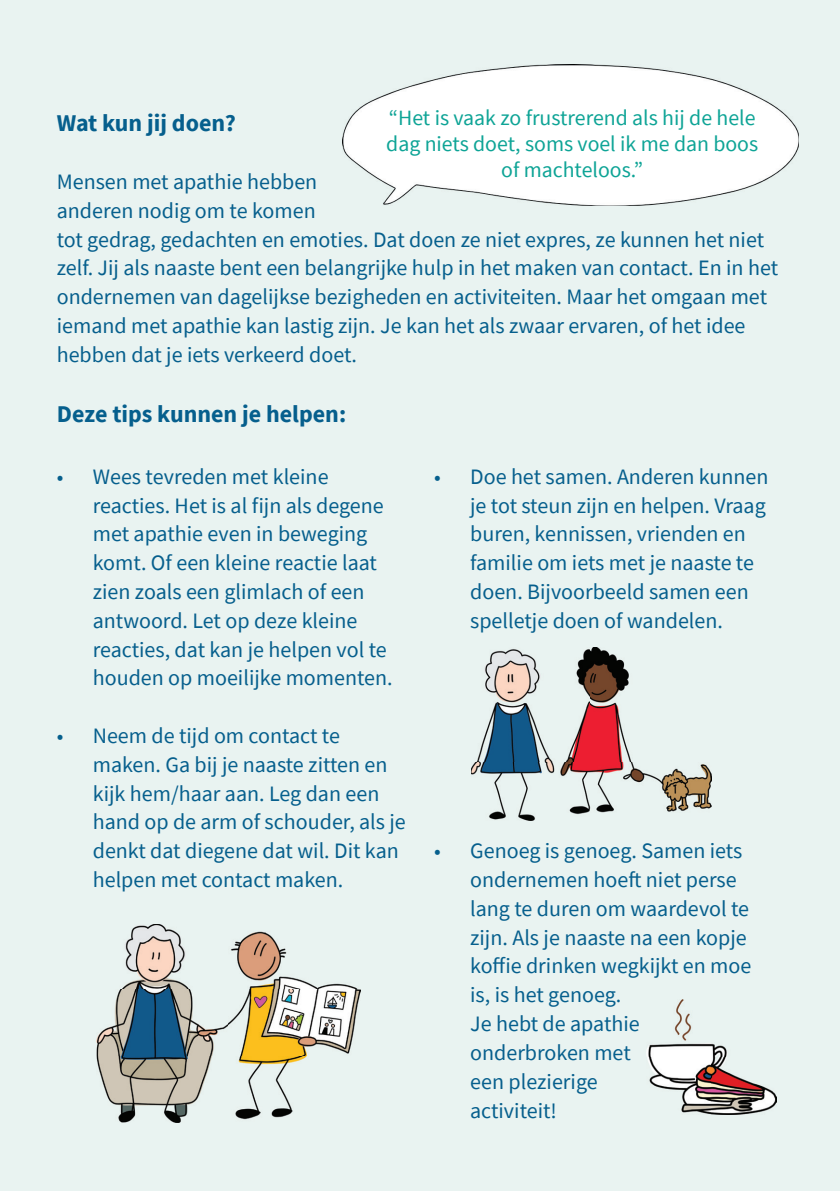
<style>
.page{position:relative;width:840px;height:1191px;background:#fff}
.page>*{position:absolute;margin:0;border:0;box-sizing:border-box;transform-origin:0 0}
.t1{font:700 24px "Source Sans Pro";color:#065f8d}
.t2{font:22px/28.8px "Source Sans Pro";color:#065f8d}
.t3{font:21.8px/26.2px "Source Sans Pro";color:#0ea496;text-align:center}
</style>
<div class="page">
<div style="left:0;top:0;width:839px;height:1191px;background:#e9f3f1"></div>
<img style="left:96px;top:924px;width:264px;height:198px">
<img style="left:471px;top:647px;width:239px;height:173px">
<img style="left:646px;top:999px;width:130px;height:115px">
<img style="left:342px;top:65px;width:456px;height:141px">
<p class="t3" style="left:386px;top:104px;width:373px">“Het is vaak zo frustrerend als hĳ de hele dag niets doet, soms voel ik me dan boos of machteloos.”</p>
<p class="t1" style="left:57px;top:107px;width:181px">Wat kun jĳ doen?</p>
<p class="t2" style="left:57px;top:167px;width:722px">Mensen met apathie hebben<br>anderen nodig om te komen<br>tot gedrag, gedachten en emoties. Dat doen ze niet expres, ze kunnen het niet zelf. Jij als naaste bent een belangrijke hulp in het maken van contact. En in het ondernemen van dagelijkse bezigheden en activiteiten. Maar het omgaan met iemand met apathie kan lastig zijn. Je kan het als zwaar ervaren, of het idee hebben dat je iets verkeerd doet.</p>
<p class="t1" style="left:57px;top:398px;width:291px">Deze tips kunnen je helpen:</p>
<p class="t2" style="left:93px;top:462px;width:301px;text-indent:-36px">• Wees tevreden met kleine reacties. Het is al fijn als degene met apathie even in beweging komt. Of een kleine reactie laat zien zoals een glimlach of een antwoord. Let op deze kleine reacties, dat kan je helpen vol te houden op moeilijke momenten.</p>
<p class="t2" style="left:93px;top:721px;width:314px;text-indent:-36px">• Neem de tijd om contact te maken. Ga bij je naaste zitten en kijk hem/haar aan. Leg dan een hand op de arm of schouder, als je denkt dat diegene dat wil. Dit kan helpen met contact maken.</p>
<p class="t2" style="left:470px;top:462px;width:300px;text-indent:-36px">• Doe het samen. Anderen kunnen je tot steun zijn en helpen. Vraag buren, kennissen, vrienden en familie om iets met je naaste te doen. Bijvoorbeeld samen een spelletje doen of wandelen.</p>
<p class="t2" style="left:470px;top:836px;width:282px;text-indent:-36px">• Genoeg is genoeg. Samen iets ondernemen hoeft niet perse lang te duren om waardevol te zijn. Als je naaste na een kopje koffie drinken wegkijkt en moe is, is het genoeg.<br>Je hebt de apathie onderbroken met<br>een plezierige<br>activiteit!</p>
</div>
